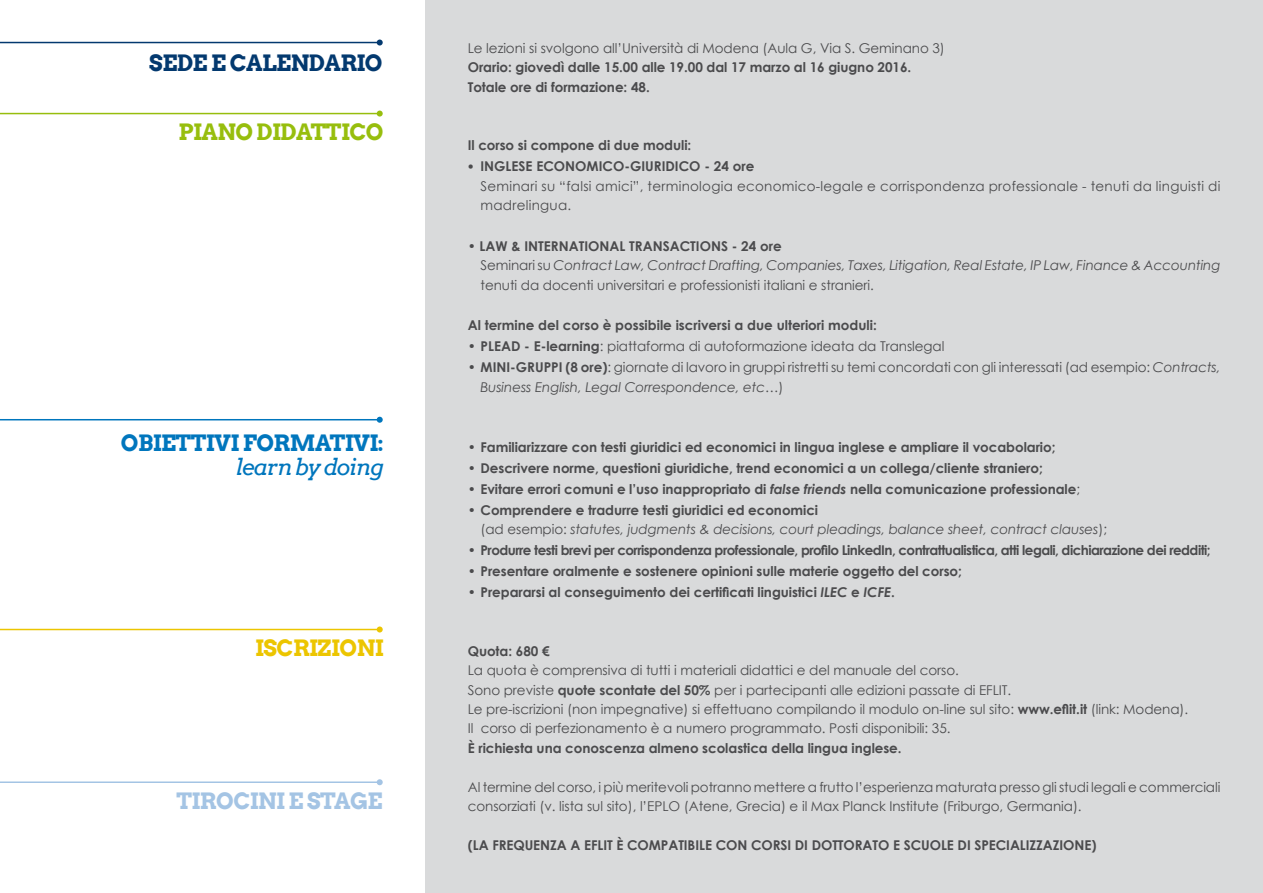
<style>
.page{position:relative;width:1263px;height:893px;background:#fff}
.page>*{position:absolute;margin:0;border:0;box-sizing:border-box;transform-origin:0 0}
.t1{font:700 22.5px "Arvo";color:#0076bd}
.t2{font:700 22.5px "Arvo";color:#03396f}
.t3{font:700 22.5px "Arvo";color:#97be0d}
.t4{font:700 22.5px "Arvo";color:#a4c4e4}
.t5{font:italic 22.5px "Arvo";letter-spacing:-.05em;color:#0076bd}
.t6{font:700 22.5px "Arvo";color:#ecc500}
.t7{font:13.5px/19.5px "Century Gothic";letter-spacing:-.005em;color:#4b4b4d}
.t8{font:700 13.5px/19.5px "Century Gothic";letter-spacing:-.005em;color:#4b4b4d}
.t9{font:italic 13.5px/19.5px "Century Gothic";letter-spacing:-.005em;color:#4b4b4d}
.t10{font:700 13.5px "Century Gothic";letter-spacing:-.04em;color:#4b4b4d}
.t11{font:13.5px/19.5px "Century Gothic";letter-spacing:.02em;color:#4b4b4d}
.s1{font-family:"Corbel";font-weight:400}
.s2{font-weight:700;font-style:normal}
.s3{font-style:normal}
.s4{font-weight:700}
.s5{font-style:italic}
.s6{font-weight:400}
</style>
<div class="page">
<div style="left:425px;top:0;width:838px;height:893px;background:#d9dadb"></div>
<hr style="left:0;top:42px;width:380px;height:1px;background:#03396f">
<svg style="left:377px;top:40px;width:6px;height:6px"></svg>
<hr style="left:0;top:113px;width:380px;height:1px;background:#97be0d">
<svg style="left:377px;top:111px;width:6px;height:6px"></svg>
<hr style="left:0;top:419px;width:380px;height:1px;background:#0076bd">
<svg style="left:377px;top:417px;width:6px;height:6px"></svg>
<hr style="left:0;top:629px;width:380px;height:1px;background:#ecc500">
<svg style="left:377px;top:626px;width:6px;height:6px"></svg>
<hr style="left:0;top:781px;width:380px;height:2px;background:#a4c4e4">
<svg style="left:377px;top:779px;width:6px;height:6px"></svg>
<h1 class="t2" style="left:149px;top:49px;width:29px">SEDE</h1>
<h1 class="t2" style="left:211px;top:49px;width:35px">ECALENDARIO</h1>
<h1 class="t3" style="left:178px;top:118px;width:31px">PIANO</h1>
<h1 class="t3" style="left:257px;top:118px;width:15px">DIDATTICO</h1>
<h1 class="t1" style="left:121px;top:429px;width:15px">OBIETTIVI</h1>
<h1 class="t1" style="left:243px;top:429px;width:16px">FORMATIVI</h1>
<h1 class="t1" style="left:378px;top:429px;width:7px">:</h1>
<h1 class="t5" style="left:236px;top:452px;width:150px">learn by doing</h1>
<h1 class="t6" style="left:255px;top:634px;width:36px">ISCRIZIONI</h1>
<h1 class="t4" style="left:176px;top:786px;width:15px">TIROCINI</h1>
<h1 class="t4" style="left:289px;top:786px;width:49px">E STAGE</h1>
<p class="t7" style="left:468px;top:38px;width:479px">Le lezioni si svolgono all’Università di Modena (Aula G, Via S. Geminano 3)</p>
<p class="t8" style="left:468px;top:57px;width:445px">Orario: giovedì dalle 15.00 alle 19.00 dal 17 marzo al 16 giugno 2016.<br>Totale ore di formazione: 48.</p>
<p class="t8" style="left:468px;top:135px;width:225px">Il corso si compone di due moduli:</p>
<p class="t8" style="left:468px;top:156px;width:98px"><span class="s1">•</span> INGLESE ECONO</p>
<p class="t8" style="left:587px;top:156px;width:169px">MICO-GIURIDICO - 24 ore</p>
<p class="t11" style="left:480px;top:176px;width:741px">Seminari su “falsi amici”, terminologia economico-legale e corrispondenza professionale - tenuti da linguisti di madrelingua.</p>
<p class="t9" style="left:480px;top:236px;width:741px;text-indent:-13px"><span class="s2">• LAW &amp; INTERNATIONAL TRANSACTIONS - 24 ore<br></span><span class="s3">Seminari su</span> Contract Law, Contract Drafting, Companies, Taxes, Litigation, Real Estate, IP Law, Finance &amp; Accounting <span class="s3">tenuti da docenti universitari e professionisti italiani e stranieri.</span></p>
<p class="t8" style="left:468px;top:315px;width:411px">Al termine del corso è possibile iscriversi a due ulteriori moduli:</p>
<p class="t7" style="left:468px;top:336px;width:478px"><span class="s4">• PLEAD - E-learning</span>: piattaforma di autoformazione ideata da Translegal</p>
<p class="t7" style="left:480px;top:357px;width:741px;text-indent:-13px"><span class="s4">• MINI-GRUPPI (8 ore)</span>: giornate di lavoro in gruppi ristretti su temi concordati con gli interessati (ad esempio: <span class="s5">Contracts,<br>Business English, Legal Correspondence, etc</span>…)</p>
<p class="t8" style="left:468px;top:436px;width:589px">• Familiarizzare con testi giuridici ed economici in lingua inglese e ampliare il vocabolario;</p>
<p class="t8" style="left:468px;top:457px;width:577px">• Descrivere norme, questioni giuridiche, trend economici a un collega/cliente straniero;</p>
<p class="t8" style="left:468px;top:478px;width:614px">• Evitare errori comuni e l’uso inappropriato di <span class="s5">false friends</span> nella comunicazione professionale<span class="s6">;</span></p>
<p class="t9" style="left:480px;top:500px;width:628px;text-indent:-13px"><span class="s2">• Comprendere e tradurre testi giuridici ed economici<br></span><span class="s3">(ad esempio:</span> statutes, judgments &amp; decisions, court pleadings, balance sheet, contract clauses<span class="s3">);</span></p>
<p class="t10" style="left:468px;top:540px;width:744px">• Produrre testi brevi per corrispondenza professionale, profilo LinkedIn, contrattualistica, atti legali, dichiarazione dei redditi;</p>
<p class="t8" style="left:468px;top:561px;width:496px">• Presentare oralmente e sostenere opinioni sulle materie oggetto del corso;</p>
<p class="t8" style="left:468px;top:582px;width:429px">• Prepararsi al conseguimento dei certificati linguistici <span class="s5">ILEC</span> e <span class="s5">ICFE</span>.</p>
<p class="t8" style="left:468px;top:640px;width:83px">Quota: 680 €</p>
<p class="t7" style="left:468px;top:660px;width:722px">La quota è comprensiva di tutti i materiali didattici e del manuale del corso.<br>Sono previste <span class="s4">quote scontate del 50%</span> per i partecipanti alle edizioni passate di EFLIT.<br>Le pre-iscrizioni (non impegnative) si effettuano compilando il modulo on-line sul sito: <span class="s4">www.eflit.it</span> (link: Modena).<br>Il corso di perfezionamento è a numero programmato. Posti disponibili: 35.</p>
<p class="t8" style="left:468px;top:738px;width:435px">È richiesta una conoscenza almeno scolastica della lingua inglese.</p>
<p class="t7" style="left:468px;top:777px;width:754px">Al termine del corso, i più meritevoli potranno mettere a frutto l’esperienza maturata presso gli studi legali e commerciali consorziati (v. lista sul sito), l’EPLO (Atene, Grecia) e il Max Planck Institute (Friburgo, Germania).</p>
<p class="t8" style="left:468px;top:835px;width:630px">(LA FREQUENZA A EFLIT È COMPATIBILE CON CORSI DI DOTTORATO E SCUOLE DI SPECIALIZZAZIONE)</p>
</div>
